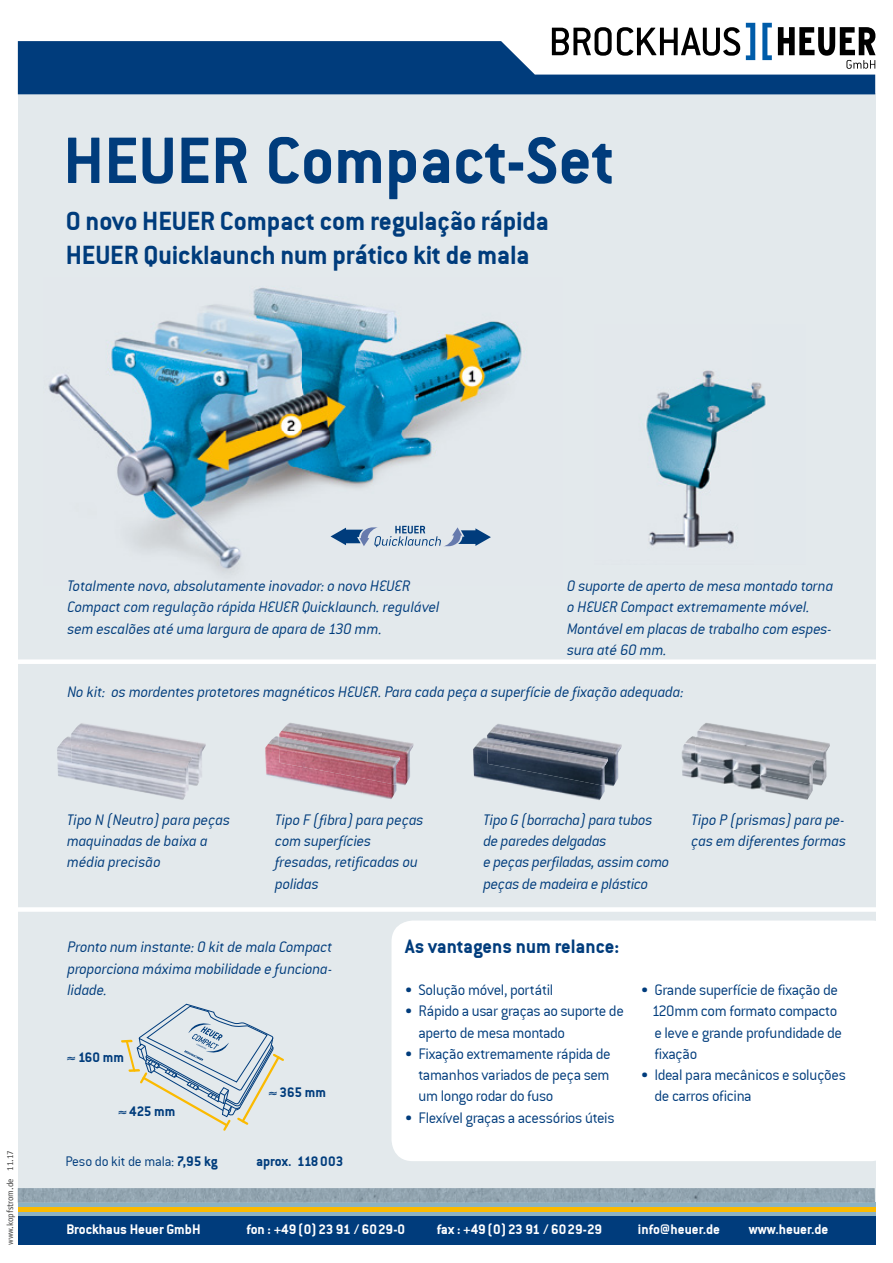
<style>
.page{position:relative;width:893px;height:1263px;background:#fff}
.page>*{position:absolute;margin:0;border:0;box-sizing:border-box;transform-origin:0 0}
.t1{font:72px "Conduit ITCTT Bold";color:#003c7c}
.t2{font:28.5px/34.2px "Conduit ITCTT Bold";letter-spacing:-.005em;color:#003c7c}
.t3{font:21px "Conduit ITCTT Bold";color:#003c7c}
.t4{font:italic 16.5px/21.3px "Conduit ITCTT Light";letter-spacing:-.015em;color:#003c7c}
.t5{font:16.5px/21.3px "Conduit ITCTT Light";letter-spacing:-.025em;color:#003c7c}
.t6{font:15px "Conduit ITCTT Bold";color:#fff}
.t7{font:15px "Conduit ITCTT Bold";color:#003c7c}
.t8{font:15px "Conduit ITCTT Light";letter-spacing:-.015em;color:#003c7c}
.t9{font:9px "Officina Sans";color:#3b3b3a}
.s1{font-family:"Conduit ITCTT Bold"}
</style>
<div class="page">
<div style="left:18px;top:1215px;width:857px;height:30px;background:#003c7c"></div>
<svg style="left:18px;top:1202px;width:857px;height:13px;background:#9ab2ab"></svg>
<hr style="left:18px;top:1208px;width:857px;height:4px;background:#fbba00">
<div style="left:18px;top:93px;width:857px;height:1108px;background:#e3e9ec"></div>
<svg style="left:18px;top:41px;width:857px;height:53px;background:#275a90"></svg>
<svg style="left:552px;top:27px;width:188px;height:29px"></svg>
<svg style="left:778px;top:27px;width:97px;height:42px"></svg>
<svg style="left:762px;top:23px;width:10px;height:37px"></svg>
<svg style="left:746px;top:23px;width:9px;height:37px"></svg>
<div style="left:392px;top:920px;width:501px;height:241px;background:#fff;border-radius:21px"></div>
<img style="left:48px;top:287px;width:474px;height:286px">
<img style="left:18px;top:1188px;width:857px;height:14px">
<svg style="left:331px;top:526px;width:160px;height:21px"></svg>
<img style="left:646px;top:370px;width:120px;height:178px">
<img style="left:697px;top:723px;width:133px;height:63px">
<img style="left:487px;top:724px;width:135px;height:62px">
<img style="left:279px;top:723px;width:134px;height:63px">
<img style="left:71px;top:723px;width:135px;height:63px">
<div style="left:14px;top:659px;width:869px;height:5px;background:#fff"></div>
<div style="left:14px;top:907px;width:869px;height:5px;background:#fff"></div>
<img style="left:681px;top:736px;width:132px;height:64px">
<img style="left:695px;top:736px;width:121px;height:49px">
<img style="left:473px;top:737px;width:132px;height:63px">
<img style="left:487px;top:738px;width:121px;height:48px">
<img style="left:265px;top:736px;width:131px;height:63px">
<img style="left:279px;top:736px;width:121px;height:49px">
<img style="left:57px;top:736px;width:132px;height:64px">
<img style="left:71px;top:736px;width:121px;height:49px">
<svg style="left:122px;top:1004px;width:162px;height:127px"></svg>
<h1 class="t1" style="left:63px;top:118px;width:553px">HEUER Compact-Set</h1>
<h2 class="t2" style="left:66px;top:203px;width:485px">O novo HEUER Compact com regulação rápida<br>HEUER Quicklaunch num prático kit de mala</h2>
<p class="t9" style="left:5px;top:1245px;width:96px;rotate:-90deg">www.kopfstrom.de 11.17</p>
<p class="t4" style="left:68px;top:575px;width:374px">Totalmente novo, absolutamente inovador: o novo HEUER<br>Compact com regulação rápida HEUER Quicklaunch. regulável sem escalões até uma largura de apara de 130 mm.</p>
<p class="t4" style="left:567px;top:575px;width:268px">O suporte de aperto de mesa montado torna o HEUER Compact extremamente móvel.<br>Montável em placas de trabalho com espes&shy;sura até 60 mm.</p>
<p class="t4" style="left:67px;top:682px;width:618px">No kit: os mordentes protetores magnéticos HEUER. Para cada peça a superfície de fixação adequada:</p>
<p class="t4" style="left:67px;top:809px;width:165px">Tipo N (Neutro) para peças maquinadas de baixa a média precisão</p>
<p class="t4" style="left:275px;top:809px;width:150px">Tipo F (fibra) para peças com superfícies fresadas, retificadas ou polidas</p>
<p class="t4" style="left:483px;top:809px;width:188px">Tipo G (borracha) para tubos de paredes delgadas<br>e peças perfiladas, assim como peças de madeira e plástico</p>
<p class="t4" style="left:691px;top:809px;width:156px">Tipo P (prismas) para pe&shy;ças em diferentes formas</p>
<p class="t4" style="left:68px;top:937px;width:267px;text-align:justify">Pronto num instante: O kit de mala Compact proporciona máxima mobilidade e funciona&shy;lidade.</p>
<p class="t7" style="left:67px;top:1049px;width:58px">≈ 160 mm</p>
<p class="t7" style="left:118px;top:1102px;width:59px">≈ 425 mm</p>
<p class="t7" style="left:269px;top:1083px;width:59px">≈ 365 mm</p>
<p class="t8" style="left:66px;top:1153px;width:154px">Peso do kit de mala: <span class="s1">7,95 kg</span></p>
<p class="t7" style="left:256px;top:1152px;width:89px">aprox. 118 003</p>
<p class="t3" style="left:405px;top:934px;width:216px">As vantagens num relance:</p>
<p class="t5" style="left:405px;top:979px;width:150px">• Solução móvel, portátil</p>
<p class="t5" style="left:418px;top:1000px;width:207px;text-indent:-13px">• Rápido a usar graças ao suporte de aperto de mesa montado</p>
<p class="t5" style="left:418px;top:1043px;width:194px;text-align:justify;text-indent:-13px">• Fixação extremamente rápida de tamanhos variados de peça sem um longo rodar do fuso</p>
<p class="t5" style="left:405px;top:1107px;width:211px">• Flexível graças a acessórios úteis</p>
<p class="t5" style="left:652px;top:979px;width:192px;text-indent:-11px">• Grande superfície de fixação de<br>120mm com formato compacto e leve e grande profundidade de fixação</p>
<p class="t5" style="left:654px;top:1064px;width:193px;text-indent:-13px">• Ideal para mecânicos e soluções de carros oficina</p>
<p class="t6" style="left:66px;top:1221px;width:136px">Brockhaus Heuer GmbH</p>
<p class="t6" style="left:246px;top:1221px;width:160px">fon : +49 (0) 23 91 / 6029-0</p>
<p class="t6" style="left:437px;top:1221px;width:167px">fax : +49 (0) 23 91 / 6029-29</p>
<p class="t6" style="left:638px;top:1221px;width:84px">info@heuer.de</p>
<p class="t6" style="left:749px;top:1221px;width:81px">www.heuer.de</p>
</div>
